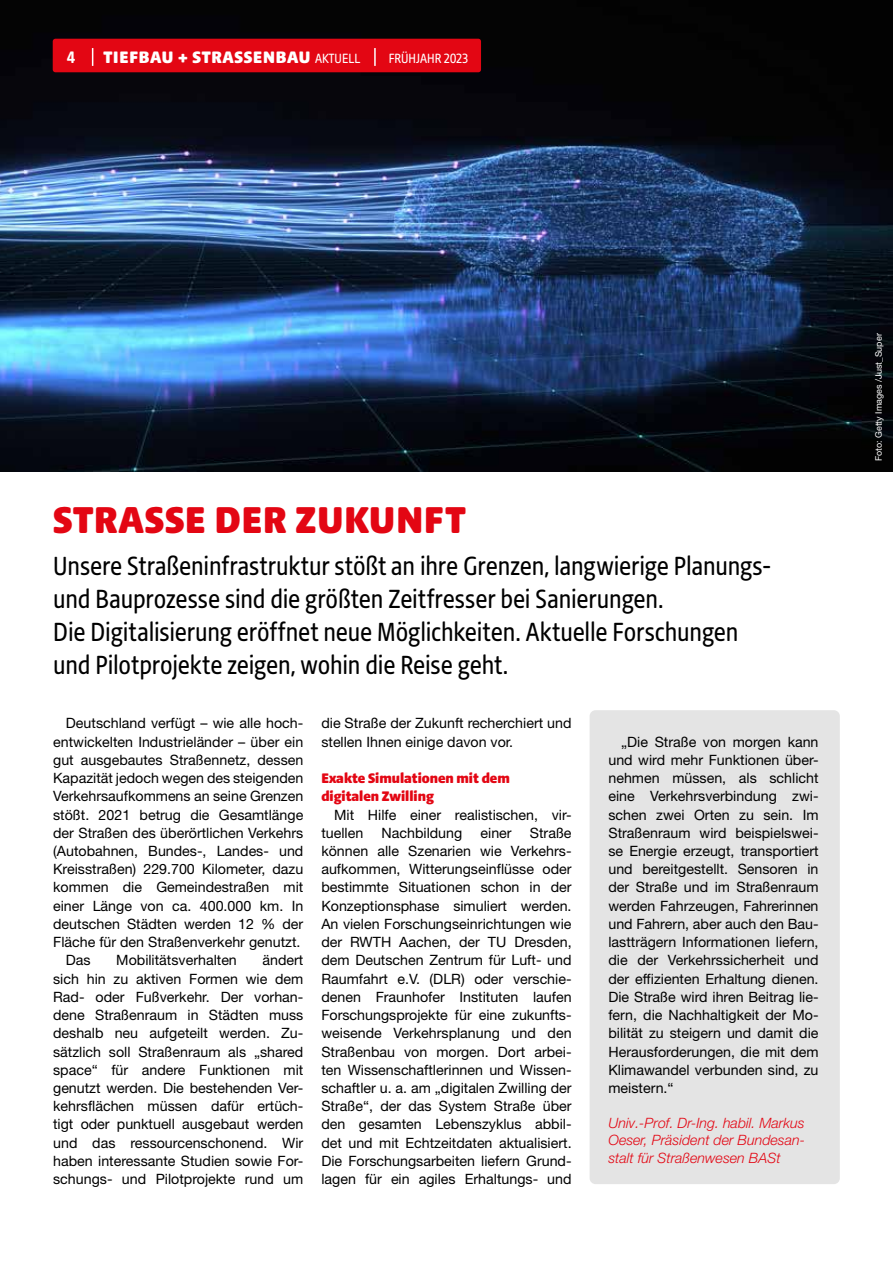
<style>
.page{position:relative;width:893px;height:1263px;background:#fff}
.page>*{position:absolute;margin:0;border:0;box-sizing:border-box;transform-origin:0 0}
.t1{font:900 40.5px "Hagebau";letter-spacing:.02em;color:#e30613}
.t2{font:28.5px/33px "Hagebau Condensed";letter-spacing:-.005em;color:#000}
.t3{font:900 18px "Hagebau";letter-spacing:.04em;color:#fff}
.t4{font:700 18px "Hagebau Condensed";color:#fff}
.t5{font:900 15px/18.1px "Hagebau";color:#e30613}
.t6{font:15px "Hagebau Condensed";letter-spacing:.02em;color:#fff}
.t7{font:14.55px "Hagebau Condensed";color:#fff}
.t8{font:14.25px/18.3px "Helvetica Neue LT Pro";color:#000;text-align:justify}
.t9{font:italic 300 14.25px/17.1px "Helvetica Neue LT Pro";color:#e30613;text-align:justify}
.t10{font:9px "Helvetica Neue LT Pro";color:#fff}
.s1{font-family:"Hagebau Condensed";font-weight:400;font-size:14.55px}
</style>
<div class="page">
<img style="left:0;top:0;width:893px;height:471px">
<div style="left:590px;top:710px;width:250px;height:474px;background:#e4e4e4;border-radius:6px"></div>
<div style="left:53px;top:39px;width:428px;height:33px;background:#e30613;border-radius:3px"></div>
<svg style="left:92px;top:48px;width:1px;height:18px"></svg>
<svg style="left:374px;top:48px;width:2px;height:18px"></svg>
<p class="t4" style="left:67px;top:46px;width:10px">4</p>
<p class="t3" style="left:103px;top:46px;width:258px">TIEFBAU + STRASSENBAU <span class="s1">AKTUELL</span></p>
<p class="t7" style="left:389px;top:50px;width:81px">FRÜHJAHR 2023</p>
<p class="t6" style="left:315px;top:49px;width:40px">aktuell</p>
<p class="t6" style="left:374px;top:49px;width:76px">Frühjahr 2023</p>
<h1 class="t1" style="left:53px;top:495px;width:414px">STRASSE DER ZUKUNFT</h1>
<p class="t2" style="left:53px;top:549px;width:720px">Unsere Straßeninfrastruktur stößt an ihre Grenzen, langwierige Planungs&shy;und Bauprozesse sind die größten Zeitfresser bei Sanierungen.<br>Die Digitalisierung eröffnet neue Möglichkeiten. Aktuelle Forschungen und Pilotprojekte zeigen, wohin die Reise geht.</p>
<p class="t8" style="left:321px;top:714px;width:252px">die Straße der Zukunft recherchiert und stellen Ihnen einige davon vor.</p>
<p class="t5" style="left:321px;top:769px;width:190px">Exakte Simulationen mit dem digitalen Zwilling</p>
<p class="t8" style="left:321px;top:805px;width:252px;text-indent:13px">Mit Hilfe einer realistischen, vir&shy;tuellen</p>
<p class="t8" style="left:66px;top:714px;width:239px">Deutschland verfügt – wie alle hoch-</p>
<p class="t8" style="left:53px;top:732px;width:252px">entwickelten Industrieländer – über ein</p>
<p class="t8" style="left:53px;top:750px;width:252px">gut ausgebautes Straßennetz, dessen</p>
<p class="t8" style="left:53px;top:768px;width:252px">Kapazität jedoch wegen des steigenden</p>
<p class="t8" style="left:53px;top:787px;width:252px">Verkehrsaufkommens an seine Grenzen</p>
<p class="t8" style="left:53px;top:805px;width:252px">stößt. 2021 betrug die Gesamtlänge</p>
<p class="t8" style="left:53px;top:823px;width:252px">der Straßen des überörtlichen Verkehrs</p>
<p class="t8" style="left:53px;top:841px;width:252px">(Autobahnen, Bundes-, Landes- und</p>
<p class="t8" style="left:53px;top:860px;width:252px">Kreisstraßen) 229.700 Kilometer, dazu</p>
<p class="t8" style="left:53px;top:878px;width:252px">kommen die Gemeindestraßen mit</p>
<p class="t8" style="left:53px;top:896px;width:252px">einer Länge von ca. 400.000 km. In</p>
<p class="t8" style="left:53px;top:914px;width:252px">deutschen Städten werden 12 % der</p>
<p class="t8" style="left:53px;top:933px;width:249px">Fläche für den Straßenverkehr genutzt.</p>
<p class="t8" style="left:66px;top:951px;width:26px">Das</p>
<p class="t8" style="left:116px;top:951px;width:122px">Mobilitätsverhalten</p>
<p class="t8" style="left:608px;top:732px;width:212px;text-indent:13px">„Die Straße von morgen kann und wird mehr Funktionen über&shy;nehmen müssen, als schlicht eine Verkehrsverbindung zwi&shy;schen zwei Orten zu sein. Im Straßenraum wird beispielswei&shy;se Energie erzeugt, transportiert und bereitgestellt. Sensoren in der Straße und im Straßenraum werden Fahrzeugen, Fahrerinnen und Fahrern, aber auch den Bau&shy;lastträgern Informationen liefern, die der Verkehrssicherheit und der effizienten Erhaltung dienen.<br>Die Straße wird ihren Beitrag lie&shy;fern, die Nachhaltigkeit der Mo&shy;bilität zu steigern und damit die Herausforderungen, die mit dem Klimawandel verbunden sind, zu meistern.“</p>
<p class="t9" style="left:608px;top:1114px;width:198px">Univ.-Prof. Dr-Ing. habil. Markus Oeser, Präsident der Bundesan&shy;stalt für Straßenwesen BASt</p>
<p class="t8" style="left:321px;top:823px;width:252px;text-indent:209px">Straße können alle Szenarien wie Verkehrs&shy;aufkommen, Witterungseinflüsse oder bestimmte Situationen schon in der Konzeptionsphase simuliert werden.<br>An vielen Forschungseinrichtungen wie der RWTH Aachen, der TU Dresden, dem Deutschen Zentrum für Luft- und Raumfahrt e.V. (DLR) oder verschie&shy;denen Fraunhofer Instituten laufen Forschungsprojekte für eine zukunfts&shy;weisende Verkehrsplanung und den Straßenbau von morgen. Dort arbei&shy;ten Wissenschaftlerinnen und Wissen&shy;schaftler u. a. am „digitalen Zwilling der Straße“, der das System Straße über den gesamten Lebenszyklus abbil&shy;det und mit Echtzeitdaten aktualisiert.<br>Die Forschungsarbeiten liefern Grund&shy;lagen für ein agiles Erhaltungs- und</p>
<p class="t8" style="left:382px;top:823px;width:82px">Nachbildung</p>
<p class="t8" style="left:481px;top:823px;width:33px">einer</p>
<p class="t8" style="left:53px;top:951px;width:252px;text-indent:209px">ändert sich hin zu aktiven Formen wie dem Rad- oder Fußverkehr. Der vorhan&shy;dene Straßenraum in Städten muss deshalb neu aufgeteilt werden. Zu&shy;sätzlich soll Straßenraum als „shared space“ für andere Funktionen mit genutzt werden. Die bestehenden Ver&shy;kehrsflächen müssen dafür ertüch&shy;tigt oder punktuell ausgebaut werden und das ressourcenschonend. Wir haben interessante Studien sowie For&shy;schungs- und Pilotprojekte rund um</p>
<p class="t10" style="left:873px;top:461px;width:130px;rotate:-90deg">Foto: Getty Images /Just_Super</p>
</div>
